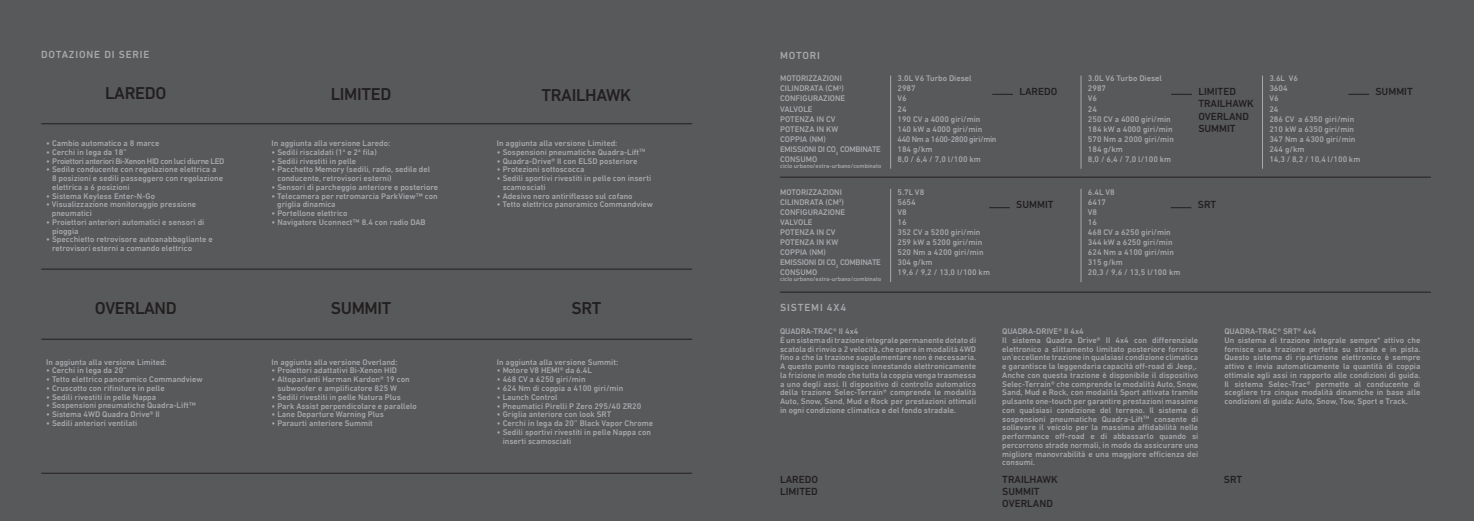
<style>
.page{position:relative;width:1474px;height:521px;background:#fff}
.page>*{position:absolute;margin:0;border:0;box-sizing:border-box;transform-origin:0 0}
.t1{font:500 17.5px "DIN Next LT Pro";letter-spacing:-.02em;color:#231f20}
.t2{font:500 10.5px/12.2px "DIN Next LT Pro";color:#231f20}
.t3{font:500 10.5px "DIN Next LT Pro";letter-spacing:.08em;color:#a7a9ac}
.t4{font:500 8.31px/10.1px "DIN Next LT Pro";color:#a7a9ac}
.t5{font:500 8.31px "DIN Next LT Pro";letter-spacing:-.04em;color:#a7a9ac}
.t6{font:500 6.12px "DIN Next LT Pro";color:#a7a9ac}
</style>
<div class="page">
<div style="left:0;top:0;width:1473px;height:521px;background:#58595b"></div>
<hr style="left:890px;top:76px;width:1px;height:93px;background:#a7a9ac">
<hr style="left:1261px;top:76px;width:1px;height:93px;background:#a7a9ac">
<hr style="left:1080px;top:189px;width:1px;height:93px;background:#a7a9ac">
<hr style="left:1080px;top:76px;width:1px;height:93px;background:#a7a9ac">
<hr style="left:890px;top:189px;width:1px;height:93px;background:#a7a9ac">
<hr style="left:780px;top:292px;width:650px;height:1px;background:#231f20">
<hr style="left:780px;top:177px;width:650px;height:1px;background:#231f20">
<hr style="left:41px;top:123px;width:651px;height:1px;background:#231f20">
<hr style="left:41px;top:269px;width:651px;height:1px;background:#231f20">
<hr style="left:41px;top:473px;width:651px;height:1px;background:#231f20">
<hr style="left:41px;top:339px;width:651px;height:1px;background:#231f20">
<svg style="left:992px;top:94px;width:21px;height:1px"></svg>
<svg style="left:1348px;top:94px;width:20px;height:1px"></svg>
<svg style="left:1170px;top:207px;width:21px;height:1px"></svg>
<svg style="left:1171px;top:94px;width:20px;height:1px"></svg>
<svg style="left:989px;top:207px;width:20px;height:1px"></svg>
<p class="t3" style="left:41px;top:51px;width:110px">DOTAZIONE DI SERIE</p>
<p class="t3" style="left:780px;top:51px;width:42px">MOTORI</p>
<p class="t4" style="left:780px;top:74px;width:102px">MOTORIZZAZIONI<br>CILINDRATA (CM<sup>3</sup>)<br>CONFIGURAZIONE<br>VALVOLE<br>POTENZA IN CV<br>POTENZA IN KW<br>COPPIA (NM)<br>EMISSIONI DI CO<sub>2</sub> COMBINATE<br>CONSUMO</p>
<p class="t6" style="left:780px;top:164px;width:103px">ciclo urbano/extra-urbano/combinato</p>
<p class="t4" style="left:897px;top:74px;width:100px">3.0L V6 Turbo Diesel<br>2987<br>V6<br>24<br>190 CV a 4000 giri/min<br>140 kW a 4000 giri/min<br>440 Nm a 1600-2800 giri/min<br>184 g/km<br>8,0 / 6,4 / 7,0 l/100 km</p>
<p class="t4" style="left:1269px;top:74px;width:92px">3.6L V6<br>3604<br>V6<br>24<br>286 CV a 6350 giri/min<br>210 kW a 6350 giri/min<br>347 Nm a 4300 giri/min<br>244 g/km<br>14,3 / 8,2 / 10,4 l/100 km</p>
<p class="t4" style="left:1087px;top:188px;width:94px">6.4L V8<br>6417<br>V8<br>16<br>468 CV a 6250 giri/min<br>344 kW a 6250 giri/min<br>624 Nm a 4100 giri/min<br>315 g/km<br>20,3 / 9,6 / 13,5 l/100 km</p>
<p class="t4" style="left:1087px;top:74px;width:88px">3.0L V6 Turbo Diesel<br>2987<br>V6<br>24<br>250 CV a 4000 giri/min<br>184 kW a 4000 giri/min<br>570 Nm a 2000 giri/min<br>184 g/km<br>8,0 / 6,4 / 7,0 l/100 km</p>
<h1 class="t1" style="left:105px;top:87px;width:63px">LAREDO</h1>
<h1 class="t1" style="left:541px;top:89px;width:91px">TRAILHAWK</h1>
<h1 class="t1" style="left:331px;top:87px;width:62px">LIMITED</h1>
<p class="t2" style="left:1019px;top:86px;width:39px">LAREDO</p>
<p class="t2" style="left:1375px;top:86px;width:39px">SUMMIT</p>
<p class="t2" style="left:1198px;top:86px;width:57px">LIMITED<br>TRAILHAWK<br>OVERLAND<br>SUMMIT</p>
<p class="t4" style="left:46px;top:139px;width:115px">• Cambio automatico a 8 marce</p>
<p class="t4" style="left:46px;top:148px;width:82px">• Cerchi in lega da 18”</p>
<p class="t5" style="left:46px;top:158px;width:179px">• Proiettori anteriori Bi-Xenon HID con luci diurne LED</p>
<p class="t4" style="left:52px;top:166px;width:172px;line-height:8.8px;text-indent:-6px">• Sedile conducente con regolazione elettrica a<br>8 posizioni e sedili passeggero con regolazione elettrica a 6 posizioni</p>
<p class="t4" style="left:46px;top:192px;width:110px">• Sistema Keyless Enter-N-Go</p>
<p class="t4" style="left:52px;top:201px;width:146px;line-height:8.8px;text-indent:-6px">• Visualizzazione monitoraggio pressione pneumatici</p>
<p class="t4" style="left:52px;top:219px;width:154px;line-height:8.8px;text-indent:-6px">• Proiettori anteriori automatici e sensori di pioggia</p>
<p class="t4" style="left:52px;top:236px;width:162px;line-height:8.8px;text-indent:-6px">• Specchietto retrovisore autoanabbagliante e retrovisori esterni a comando elettrico</p>
<p class="t4" style="left:271px;top:139px;width:120px">In aggiunta alla versione Laredo:</p>
<p class="t4" style="left:271px;top:148px;width:107px">• Sedili riscaldati (1<sup>a</sup> e 2<sup>a</sup> fila)</p>
<p class="t4" style="left:271px;top:157px;width:86px">• Sedili rivestiti in pelle</p>
<p class="t4" style="left:277px;top:166px;width:154px;line-height:8.8px;text-indent:-6px">• Pacchetto Memory (sedili, radio, sedile del conducente, retrovisori esterni)</p>
<p class="t4" style="left:271px;top:183px;width:168px">• Sensori di parcheggio anteriore e posteriore</p>
<p class="t4" style="left:277px;top:192px;width:162px;line-height:8.8px;text-indent:-6px">• Telecamera per retromarcia ParkView™ con griglia dinamica</p>
<p class="t4" style="left:271px;top:209px;width:77px">• Portellone elettrico</p>
<p class="t4" style="left:271px;top:218px;width:155px">• Navigatore Uconnect™ 8.4 con radio DAB</p>
<p class="t4" style="left:497px;top:139px;width:122px">In aggiunta alla versione Limited:</p>
<p class="t4" style="left:497px;top:148px;width:150px">• Sospensioni pneumatiche Quadra-Lift<sup>TM</sup></p>
<p class="t4" style="left:497px;top:157px;width:142px">• Quadra-Drive® II con ELSD posteriore</p>
<p class="t4" style="left:497px;top:165px;width:89px">• Protezioni sottoscocca</p>
<p class="t4" style="left:502px;top:175px;width:150px;line-height:8.8px;text-indent:-6px">• Sedili sportivi rivestiti in pelle con inserti scamosciati</p>
<p class="t4" style="left:497px;top:192px;width:137px">• Adesivo nero antiriflesso sul cofano</p>
<p class="t4" style="left:497px;top:200px;width:158px">• Tetto elettrico panoramico Commandview</p>
<p class="t4" style="left:897px;top:188px;width:94px">5.7L V8<br>5654<br>V8<br>16<br>352 CV a 5200 giri/min<br>259 kW a 5200 giri/min<br>520 Nm a 4200 giri/min<br>304 g/km<br>19,6 / 9,2 / 13,0 l/100 km</p>
<p class="t4" style="left:780px;top:188px;width:102px">MOTORIZZAZIONI<br>CILINDRATA (CM<sup>3</sup>)<br>CONFIGURAZIONE<br>VALVOLE<br>POTENZA IN CV<br>POTENZA IN KW<br>COPPIA (NM)<br>EMISSIONI DI CO<sub>2</sub> COMBINATE<br>CONSUMO</p>
<p class="t6" style="left:780px;top:277px;width:103px">ciclo urbano/extra-urbano/combinato</p>
<p class="t2" style="left:1197px;top:200px;width:20px">SRT</p>
<p class="t2" style="left:1016px;top:200px;width:39px">SUMMIT</p>
<h1 class="t1" style="left:95px;top:301px;width:83px">OVERLAND</h1>
<h1 class="t1" style="left:331px;top:301px;width:62px">SUMMIT</h1>
<h1 class="t1" style="left:571px;top:301px;width:32px">SRT</h1>
<p class="t4" style="left:46px;top:358px;width:122px">In aggiunta alla versione Limited:</p>
<p class="t4" style="left:46px;top:366px;width:82px">• Cerchi in lega da 20”</p>
<p class="t4" style="left:46px;top:375px;width:158px">• Tetto elettrico panoramico Commandview</p>
<p class="t4" style="left:46px;top:384px;width:120px">• Cruscotto con rifiniture in pelle</p>
<p class="t4" style="left:46px;top:393px;width:111px">• Sedili rivestiti in pelle Nappa</p>
<p class="t4" style="left:46px;top:401px;width:151px">• Sospensioni pneumatiche Quadra-Lift™</p>
<p class="t4" style="left:46px;top:410px;width:115px">• Sistema 4WD Quadra Drive® II</p>
<p class="t4" style="left:46px;top:419px;width:92px">• Sedili anteriori ventilati</p>
<p class="t4" style="left:271px;top:358px;width:127px">In aggiunta alla versione Overland:</p>
<p class="t4" style="left:271px;top:366px;width:127px">• Proiettori adattativi Bi-Xenon HID</p>
<p class="t4" style="left:277px;top:376px;width:134px;line-height:8.8px;text-indent:-6px">• Altoparlanti Harman Kardon® 19 con subwoofer e amplificatore 825 W</p>
<p class="t4" style="left:271px;top:393px;width:131px">• Sedili rivestiti in pelle Natura Plus</p>
<p class="t4" style="left:271px;top:401px;width:147px">• Park Assist perpendicolare e parallelo</p>
<p class="t4" style="left:271px;top:410px;width:114px">• Lane Departure Warning Plus</p>
<p class="t4" style="left:271px;top:419px;width:103px">• Paraurti anteriore Summit</p>
<p class="t4" style="left:497px;top:358px;width:123px">In aggiunta alla versione Summit:</p>
<p class="t4" style="left:497px;top:366px;width:97px">• Motore V8 HEMI® da 6.4L</p>
<p class="t4" style="left:497px;top:375px;width:90px">• 468 CV a 6250 giri/min</p>
<p class="t4" style="left:497px;top:384px;width:128px">• 624 Nm di coppia a 4100 giri/min</p>
<p class="t4" style="left:497px;top:393px;width:62px">• Launch Control</p>
<p class="t4" style="left:497px;top:401px;width:146px">• Pneumatici Pirelli P Zero 295/40 ZR20</p>
<p class="t4" style="left:497px;top:410px;width:116px">• Griglia anteriore con look SRT</p>
<p class="t4" style="left:497px;top:419px;width:158px">• Cerchi in lega da 20’’ Black Vapor Chrome</p>
<p class="t4" style="left:502px;top:428px;width:150px;line-height:8.8px;text-indent:-6px">• Sedili sportivi rivestiti in pelle Nappa con inserti scamosciati</p>
<p class="t3" style="left:780px;top:303px;width:68px">SISTEMI 4X4</p>
<p class="t4" style="left:780px;top:328px;width:198px;line-height:8.8px">QUADRA-TRAC® II 4x4<br>È un sistema di trazione integrale permanente dotato di scatola di rinvio a 2 velocità, che opera in modalità 4WD fino a che la trazione supplementare non è necessaria.<br>A questo punto reagisce innestando elettronicamente la frizione in modo che tutta la coppia venga trasmessa a uno degli assi. Il dispositivo di controllo automatico della trazione Selec-Terrain® comprende le modalità Auto, Snow, Sand, Mud e Rock per prestazioni ottimali in ogni condizione climatica e del fondo stradale.</p>
<p class="t4" style="left:1002px;top:328px;width:198px;line-height:8.8px">QUADRA-DRIVE® II 4x4<br>Il sistema Quadra Drive® II 4x4 con differenziale elettronico a slittamento limitato posteriore fornisce un’eccellente trazione in qualsiasi condizione climatica e garantisce la leggendaria capacità off-road di Jeep<sub>®</sub>.<br>Anche con questa trazione è disponibile il dispositivo Selec-Terrain® che comprende le modalità Auto, Snow, Sand, Mud e Rock, con modalità Sport attivata tramite pulsante one-touch per garantire prestazioni massime con qualsiasi condizione del terreno. Il sistema di sospensioni pneumatiche Quadra-Lift<sup>TM</sup> consente di sollevare il veicolo per la massima affidabilità nelle performance off-road e di abbassarlo quando si percorrono strade normali, in modo da assicurare una migliore manovrabilità e una maggiore efficienza dei consumi.</p>
<p class="t4" style="left:1224px;top:328px;width:198px;line-height:8.8px">QUADRA-TRAC® SRT® 4x4<br>Un sistema di trazione integrale sempre* attivo che fornisce una trazione perfetta su strada e in pista.<br>Questo sistema di ripartizione elettronico è sempre attivo e invia automaticamente la quantità di coppia ottimale agli assi in rapporto alle condizioni di guida.<br>Il sistema Selec-Trac® permette al conducente di scegliere tra cinque modalità dinamiche in base alle condizioni di guida: Auto, Snow, Tow, Sport e Track.</p>
<p class="t2" style="left:780px;top:474px;width:39px">LAREDO<br>LIMITED</p>
<p class="t2" style="left:1002px;top:474px;width:57px">TRAILHAWK<br>SUMMIT<br>OVERLAND</p>
<p class="t2" style="left:1223px;top:474px;width:20px">SRT</p>
</div>
